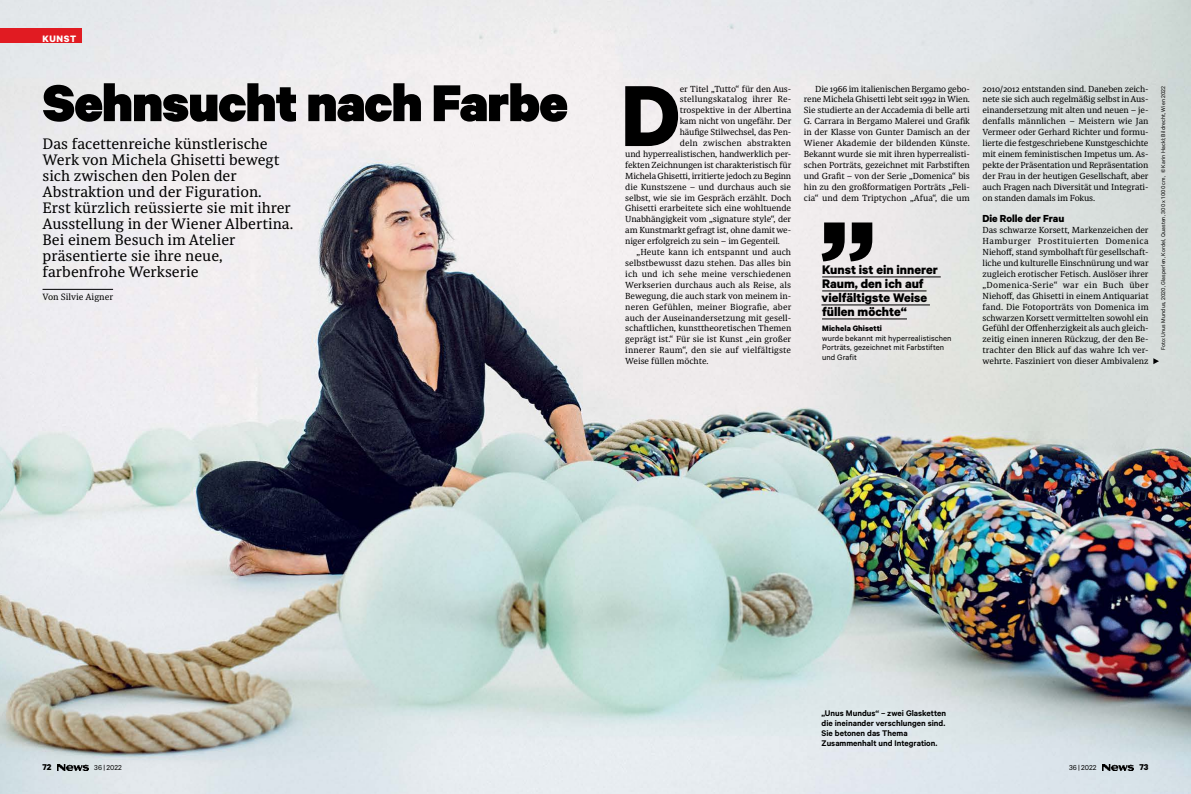
<style>
.page{position:relative;width:1191px;height:794px;background:#fff}
.page>*{position:absolute;margin:0;border:0;box-sizing:border-box;transform-origin:0 0}
.t1{font:700 97.5px "Calibre";color:#000}
.t2{font:900 58.3px "Calibre";letter-spacing:-.015em;color:#000}
.t3{font:15px/16px "Sindelar Regular A";color:#000}
.t4{font:700 14px/14px "Calibre";color:#000}
.t5{font:700 11.5px "Calibre";letter-spacing:-.005em;color:#000}
.t6{font:700 10.5px "Calibre";letter-spacing:.055em;color:#fff}
.t7{font:700 9.5px "Calibre";color:#000}
.t8{font:600 9.2px/9.9px "Calibre";color:#000}
.t9{font:9px "Sindelar Regular A";color:#000}
.t10{font:8.8px/9.5px "Calibre";letter-spacing:.005em;color:#000}
.t11{font:700 8.8px "Calibre";letter-spacing:.01em;color:#000}
.t12{font:8.7px/10.9px "Sindelar Regular A";letter-spacing:-.005em;color:#000;text-align:justify}
.t13{font:8.7px "Sindelar Regular A";letter-spacing:.015em;color:#000}
.t14{font:8.7px "Sindelar Regular A";letter-spacing:.02em;color:#000}
.t15{font:8px "Calibre";color:#000}
.t16{font:6.2px "Calibre";letter-spacing:.015em;color:#000}
</style>
<div class="page">
<img style="left:0;top:0;width:1191px;height:794px">
<div style="left:0;top:28px;width:82px;height:15px;background:#e11b22"></div>
<hr style="left:822px;top:277px;width:118px;height:1px;background:#000">
<hr style="left:822px;top:291px;width:104px;height:1px;background:#000">
<hr style="left:821px;top:305px;width:109px;height:1px;background:#000">
<hr style="left:822px;top:319px;width:85px;height:1px;background:#000">
<svg style="left:821px;top:222px;width:51px;height:39px;background:#504f4f"></svg>
<hr style="left:43px;top:289px;width:70px;height:1px;background:#000">
<svg style="left:1153px;top:358px;width:6px;height:6px"></svg>
<img style="left:1103px;top:764px;width:30px;height:6px">
<img style="left:58px;top:764px;width:30px;height:6px">
<p class="t6" style="left:43px;top:32px;width:35px">KUNST</p>
<h2 class="t2" style="left:43px;top:66px;width:527px">Sehnsucht nach Farbe</h2>
<p class="t3" style="left:43px;top:136px;width:252px">Das facettenreiche künstlerische<br>Werk von Michela Ghisetti bewegt sich zwischen den Polen der<br>Abstraktion und der Figuration.<br>Erst kürzlich reüssierte sie mit ihrer<br>Ausstellung in der Wiener Albertina.<br>Bei einem Besuch im Atelier präsentierte sie ihre neue, farbenfrohe Werkserie</p>
<p class="t9" style="left:43px;top:292px;width:72px">Von Silvie Aigner</p>
<h1 class="t1" style="left:621px;top:56px;width:61px">D</h1>
<p class="t12" style="left:680px;top:83px;width:113px">er Titel „Tutto“ für den Aus-</p>
<p class="t13" style="left:680px;top:94px;width:113px">stellungskatalog ihrer Re-</p>
<p class="t12" style="left:680px;top:105px;width:113px">trospektive in der Albertina</p>
<p class="t12" style="left:680px;top:116px;width:113px">kam nicht von ungefähr. Der</p>
<p class="t12" style="left:680px;top:127px;width:113px">häufige Stilwechsel, das Pen-</p>
<p class="t14" style="left:680px;top:138px;width:113px">deln zwischen abstrakten</p>
<p class="t12" style="left:625px;top:149px;width:167px">und hyperrealistischen, handwerklich per-</p>
<p class="t12" style="left:625px;top:160px;width:168px">fekten Zeichnungen ist charakteristisch für</p>
<p class="t12" style="left:625px;top:171px;width:167px">Michela Ghisetti, irritierte jedoch zu Beginn</p>
<p class="t12" style="left:625px;top:182px;width:167px">die Kunstszene – und durchaus auch sie</p>
<p class="t12" style="left:625px;top:192px;width:168px">selbst, wie sie im Gespräch erzählt. Doch</p>
<p class="t12" style="left:625px;top:203px;width:167px">Ghisetti erarbeitete sich eine wohltuende</p>
<p class="t12" style="left:625px;top:214px;width:167px">Unabhängigkeit vom „signature style“, der</p>
<p class="t12" style="left:625px;top:225px;width:167px">am Kunstmarkt gefragt ist, ohne damit we-</p>
<p class="t12" style="left:625px;top:236px;width:156px">niger erfolgreich zu sein – im Gegenteil.</p>
<p class="t12" style="left:636px;top:247px;width:156px">„Heute kann ich entspannt und auch</p>
<p class="t12" style="left:625px;top:258px;width:167px">selbstbewusst dazu stehen. Das alles bin</p>
<p class="t13" style="left:625px;top:269px;width:167px">ich und ich sehe meine verschiedenen</p>
<p class="t12" style="left:625px;top:280px;width:167px">Werkserien durchaus auch als Reise, als</p>
<p class="t12" style="left:625px;top:291px;width:167px">Bewegung, die auch stark von meinem in-</p>
<p class="t13" style="left:625px;top:301px;width:168px">neren Gefühlen, meiner Biografie, aber</p>
<p class="t12" style="left:625px;top:312px;width:167px">auch der Auseinandersetzung mit gesell-</p>
<p class="t12" style="left:625px;top:323px;width:167px">schaftlichen, kunsttheoretischen Themen</p>
<p class="t12" style="left:625px;top:334px;width:167px">geprägt ist.“ Für sie ist Kunst „ein großer</p>
<p class="t12" style="left:625px;top:345px;width:167px">innerer Raum“, den sie auf vielfältigste</p>
<p class="t12" style="left:625px;top:356px;width:85px">Weise füllen möchte.</p>
<p class="t12" style="left:804px;top:83px;width:168px;text-indent:11px">Die 1966 im italienischen Bergamo gebo&shy;rene Michela Ghisetti lebt seit 1992 in Wien.<br>Sie studierte an der Accademia di belle arti G. Carrara in Bergamo Malerei und Grafik in der Klasse von Gunter Damisch an der Wiener Akademie der bildenden Künste.<br>Bekannt wurde sie mit ihren hyperrealisti&shy;schen Porträts, gezeichnet mit Farbstiften und Grafit – von der Serie „Domenica“ bis hin zu den großformatigen Porträts „Feli&shy;cia“ und dem Triptychon „Afua“, die um</p>
<h3 class="t4" style="left:821px;top:262px;width:118px">Kunst ist ein innerer<br>Raum, den ich auf vielfältigste Weise füllen möchte“</h3>
<p class="t11" style="left:822px;top:323px;width:61px">Michela Ghisetti</p>
<p class="t10" style="left:822px;top:333px;width:131px">wurde bekannt mit hyperrealistischen<br>Porträts, gezeichnet mit Farbstiften und Grafit</p>
<p class="t12" style="left:982px;top:83px;width:168px">2010/2012 entstanden sind. Daneben zeich&shy;nete sie sich auch regelmäßig selbst in Aus&shy;einandersetzung mit alten und neuen – je&shy;denfalls männlichen – Meistern wie Jan Vermeer oder Gerhard Richter und formu&shy;lierte die festgeschriebene Kunstgeschichte mit einem feministischen Impetus um. As&shy;pekte der Präsentation und Repräsentation der Frau in der heutigen Gesellschaft, aber auch Fragen nach Diversität und Integrati&shy;on standen damals im Fokus.</p>
<h3 class="t5" style="left:982px;top:212px;width:83px">Die Rolle der Frau</h3>
<p class="t12" style="left:982px;top:225px;width:168px">Das schwarze Korsett, Markenzeichen der Hamburger Prostituierten Domenica Niehoff, stand symbolhaft für gesellschaft&shy;liche und kulturelle Einschnürung und war zugleich erotischer Fetisch. Auslöser ihrer „Domenica-Serie“ war ein Buch über Niehoff, das Ghisetti in einem Antiquariat fand. Die Fotoporträts von Domenica im schwarzen Korsett vermittelten sowohl ein Gefühl der Offenherzigkeit als auch gleich&shy;zeitig einen inneren Rückzug, der den Be&shy;trachter den Blick auf das wahre Ich ver&shy;wehrte. Fasziniert von dieser Ambivalenz</p>
<p class="t16" style="left:1159px;top:350px;width:266px;rotate:-90deg">Foto: Unus Mundus, 2020, Glasperlen, Kordel, Quasten, 300 x 1000 cm, © Karin Hackl; Bildrecht, Wien 2022</p>
<p class="t8" style="left:821px;top:708px;width:126px">„Unus Mundus“ – zwei Glasketten die ineinander verschlungen sind.<br>Sie betonen das Thema<br>Zusammenhalt und Integration.</p>
<p class="t7" style="left:43px;top:761px;width:11px">72</p>
<p class="t15" style="left:94px;top:763px;width:29px">36 | 2022</p>
<p class="t15" style="left:1069px;top:763px;width:29px">36 | 2022</p>
<p class="t7" style="left:1139px;top:761px;width:11px">73</p>
</div>
